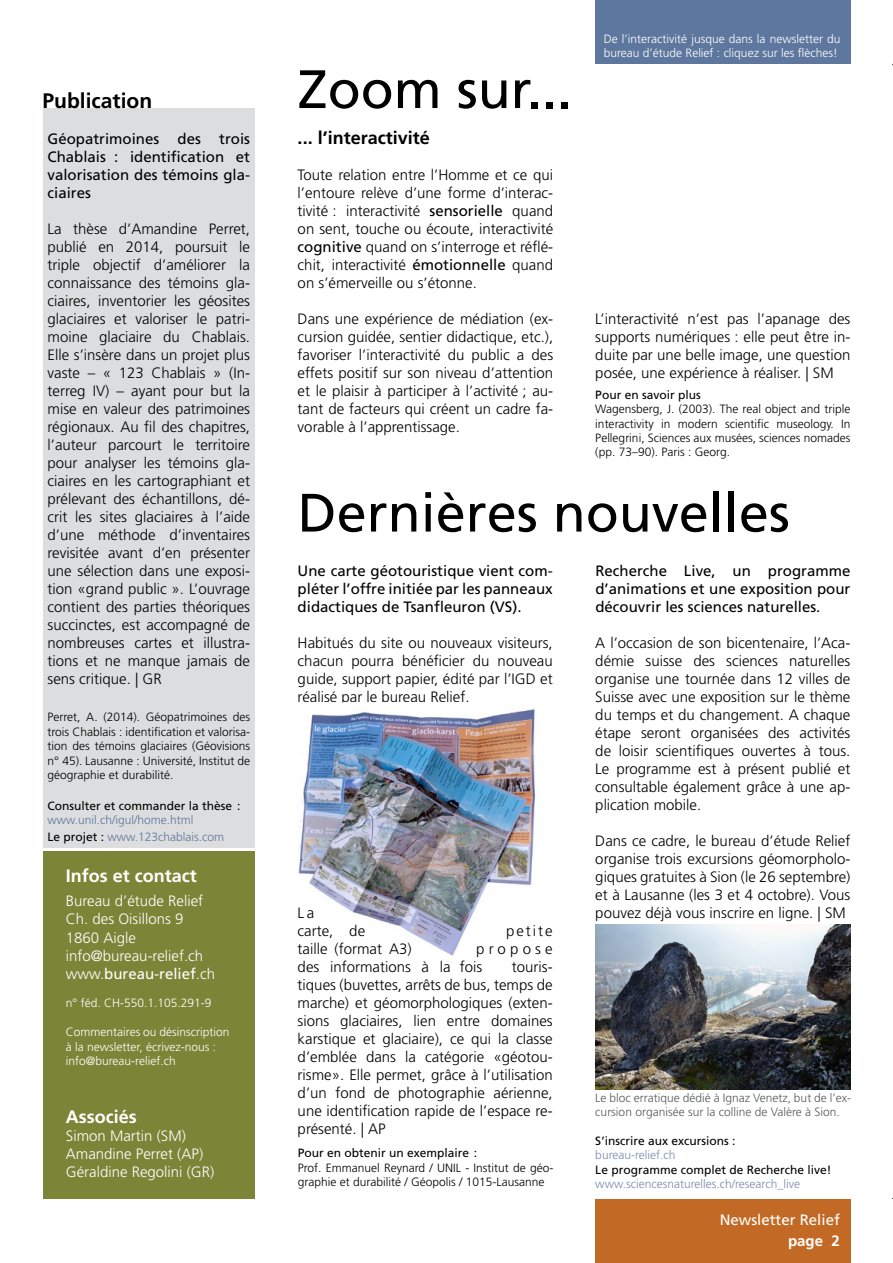
<style>
.page{position:relative;width:893px;height:1263px;background:#fff}
.page>*{position:absolute;margin:0;border:0;box-sizing:border-box;transform-origin:0 0}
.t1{font:54px "Frutiger LT Std";color:#000}
.t2{font:700 21px "Frutiger LT Std";color:#000}
.t3{font:700 18px "Frutiger LT Std";color:#fff}
.t4{font:700 18px "Frutiger LT Std";color:#000}
.t5{font:300 15px/18px "Frutiger LT Std";color:#000;text-align:justify}
.t6{font:15px/18px "Frutiger LT Std";color:#000;text-align:justify}
.t7{font:300 15px/18px "Frutiger LT Std";color:#fff}
.t8{font:15px "Frutiger LT Std";color:#fff}
.t9{font:700 15px "Frutiger LT Std";color:#fff}
.t10{font:300 12px/14.4px "Frutiger LT Std";color:#000;text-align:justify}
.t11{font:300 12px/14.4px "Frutiger LT Std";color:#fff}
.t12{font:12px "Frutiger LT Std";color:#000}
.t13{font:300 12px/14.4px "Frutiger LT Std";color:#58595b}
.t14{font:300 12px "Frutiger LT Std";color:#798bad}
.t15{font:300 12px/16.5px "Frutiger LT Std";color:#5e779e}
.s1{font-weight:400;color:#000}
.s2{font-weight:400}
</style>
<div class="page">
<div style="left:595px;top:0;width:255px;height:64px;background:#5e779e"></div>
<div style="left:595px;top:1199px;width:255px;height:64px;background:#c26a25"></div>
<div style="left:43px;top:108px;width:211px;height:740px;background:#dcddde"></div>
<div style="left:43px;top:851px;width:211px;height:347px;background:#7b8537"></div>
<img style="left:595px;top:924px;width:255px;height:165px">
<img style="left:298px;top:708px;width:237px;height:248px">
<h2 class="t2" style="left:43px;top:88px;width:111px">Publication</h2>
<p class="t6" style="left:48px;top:130px;width:204px">Géopatrimoines des trois Chablais : identification et valorisation des témoins gla&shy;ciaires</p>
<p class="t5" style="left:48px;top:220px;width:204px">La thèse d’Amandine Perret, publié en 2014, poursuit le triple objectif d’améliorer la connaissance des témoins gla&shy;ciaires, inventorier les géosites glaciaires et valoriser le patri&shy;moine glaciaire du Chablais.<br>Elle s’insère dans un projet plus vaste – « 123 Chablais » (In&shy;terreg IV) – ayant pour but la mise en valeur des patrimoines régionaux. Au fil des chapitres, l’auteur parcourt le territoire pour analyser les témoins gla&shy;ciaires en les cartographiant et prélevant des échantillons, dé&shy;crit les sites glaciaires à l’aide d’une méthode d’inventaires revisitée avant d’en présenter une sélection dans une exposi&shy;tion «grand public ». L’ouvrage contient des parties théoriques succinctes, est accompagné de nombreuses cartes et illustra&shy;tions et ne manque jamais de sens critique. | GR</p>
<p class="t10" style="left:48px;top:710px;width:204px">Perret, A. (2014). Géopatrimoines des trois Chablais : identification et valorisa&shy;tion des témoins glaciaires (Géovisions n° 45). Lausanne : Université, Institut de géographie et durabilité.</p>
<p class="t12" style="left:48px;top:799px;width:194px">Consulter et commander la thèse :</p>
<p class="t15" style="left:48px;top:812px;width:178px">www.unil.ch/igul/home.html<br><span class="s1">Le projet :</span> www.123chablais.com</p>
<p class="t3" style="left:66px;top:865px;width:133px">Infos et contact</p>
<p class="t7" style="left:66px;top:892px;width:151px">Bureau d’étude Relief<br>Ch. des Oisillons 9<br>1860 Aigle info@bureau-relief.ch www.<span class="s2">bureau-relief</span>.ch</p>
<p class="t11" style="left:66px;top:996px;width:147px">n° féd. CH-550.1.105.291-9</p>
<p class="t11" style="left:66px;top:1025px;width:165px">Commentaires ou désinscription à la newsletter, écrivez-nous : info@bureau-relief.ch</p>
<p class="t3" style="left:66px;top:1106px;width:72px">Associés</p>
<p class="t7" style="left:66px;top:1126px;width:150px">Simon Martin (SM)<br>Amandine Perret (AP)<br>Géraldine Regolini (GR)</p>
<h1 class="t1" style="left:298px;top:58px;width:276px">Zoom sur...</h1>
<p class="t4" style="left:298px;top:127px;width:134px">... l’interactivité</p>
<p class="t5" style="left:298px;top:166px;width:257px">Toute relation entre l’Homme et ce qui l’entoure relève d’une forme d’interac&shy;tivité : interactivité <span class="s2">sensorielle</span> quand on sent, touche ou écoute, interactivité <span class="s2">cognitive</span> quand on s’interroge et réflé&shy;chit, interactivité <span class="s2">émotionnelle</span> quand on s’émerveille ou s’étonne.</p>
<p class="t5" style="left:298px;top:310px;width:257px">Dans une expérience de médiation (ex&shy;cursion guidée, sentier didactique, etc.), favoriser l’interactivité du public a des effets positif sur son niveau d’attention et le plaisir à participer à l’activité ; au&shy;tant de facteurs qui créent un cadre fa&shy;vorable à l’apprentissage.</p>
<p class="t11" style="left:604px;top:31px;width:238px">De l’interactivité jusque dans la newsletter du bureau d’étude Relief : cliquez sur les flèches!</p>
<p class="t5" style="left:595px;top:310px;width:257px">L’interactivité n’est pas l’apanage des supports numériques : elle peut être in&shy;duite par une belle image, une question posée, une expérience à réaliser. | SM</p>
<p class="t12" style="left:595px;top:388px;width:107px">Pour en savoir plus</p>
<p class="t10" style="left:595px;top:402px;width:257px">Wagensberg, J. (2003). The real object and triple interactivity in modern scientific museology. In Pellegrini, Sciences aux musées, sciences nomades (pp. 73–90). Paris : Georg.</p>
<h1 class="t1" style="left:298px;top:481px;width:494px">Dernières nouvelles</h1>
<p class="t6" style="left:298px;top:562px;width:257px">Une carte géotouristique vient com&shy;pléter l’offre initiée par les panneaux didactiques de Tsanfleuron (VS).</p>
<p class="t6" style="left:595px;top:562px;width:257px">Recherche Live, un programme d’animations et une exposition pour découvrir les sciences naturelles.</p>
<p class="t5" style="left:298px;top:634px;width:257px">Habitués du site ou nouveaux visiteurs, chacun pourra bénéficier du nouveau guide, support papier, édité par l’IGD et réalisé par le bureau Relief.</p>
<p class="t5" style="left:298px;top:904px;width:69px">La<br>carte, de</p>
<p class="t5" style="left:506px;top:922px;width:48px">petite</p>
<p class="t5" style="left:298px;top:940px;width:115px">taille (format A3)</p>
<p class="t5" style="left:298px;top:940px;width:257px;text-indent:178px">propose des informations à la fois</p>
<p class="t5" style="left:298px;top:958px;width:257px;text-indent:214px">touris&shy;tiques (buvettes, arrêts de bus, temps de marche) et géomorphologiques (exten&shy;sions glaciaires, lien entre domaines karstique et glaciaire), ce qui la classe d’emblée dans la catégorie «géotou&shy;risme». Elle permet, grâce à l’utilisation d’un fond de photographie aérienne, une identification rapide de l’espace re&shy;présenté. | AP</p>
<p class="t12" style="left:298px;top:1146px;width:181px">Pour en obtenir un exemplaire :</p>
<p class="t10" style="left:298px;top:1160px;width:257px">Prof. Emmanuel Reynard / UNIL - Institut de géo&shy;graphie et durabilité / Géopolis / 1015-Lausanne</p>
<p class="t5" style="left:595px;top:634px;width:257px">A l’occasion de son bicentenaire, l’Aca&shy;démie suisse des sciences naturelles organise une tournée dans 12 villes de Suisse avec une exposition sur le thème du temps et du changement. A chaque étape seront organisées des activités de loisir scientifiques ouvertes à tous.<br>Le programme est à présent publié et consultable également grâce à une ap&shy;plication mobile.</p>
<p class="t5" style="left:595px;top:832px;width:257px">Dans ce cadre, le bureau d’étude Relief organise trois excursions géomorpholo&shy;giques gratuites à Sion (le 26 septembre) et à Lausanne (les 3 et 4 octobre). Vous pouvez déjà vous inscrire en ligne. | SM</p>
<p class="t13" style="left:595px;top:1090px;width:257px">Le bloc erratique dédié à Ignaz Venetz, but de l’ex&shy;cursion organisée sur la colline de Valère à Sion.</p>
<p class="t12" style="left:595px;top:1133px;width:142px">S’inscrire aux excursions :</p>
<p class="t14" style="left:595px;top:1148px;width:82px">bureau-relief.ch</p>
<p class="t12" style="left:595px;top:1162px;width:238px">Le programme complet de Recherche live!</p>
<p class="t14" style="left:595px;top:1177px;width:206px">www.sciencesnaturelles.ch/research_live</p>
<p class="t8" style="left:720px;top:1210px;width:122px">Newsletter Relief</p>
<p class="t9" style="left:788px;top:1231px;width:53px">page 2</p>
</div>
